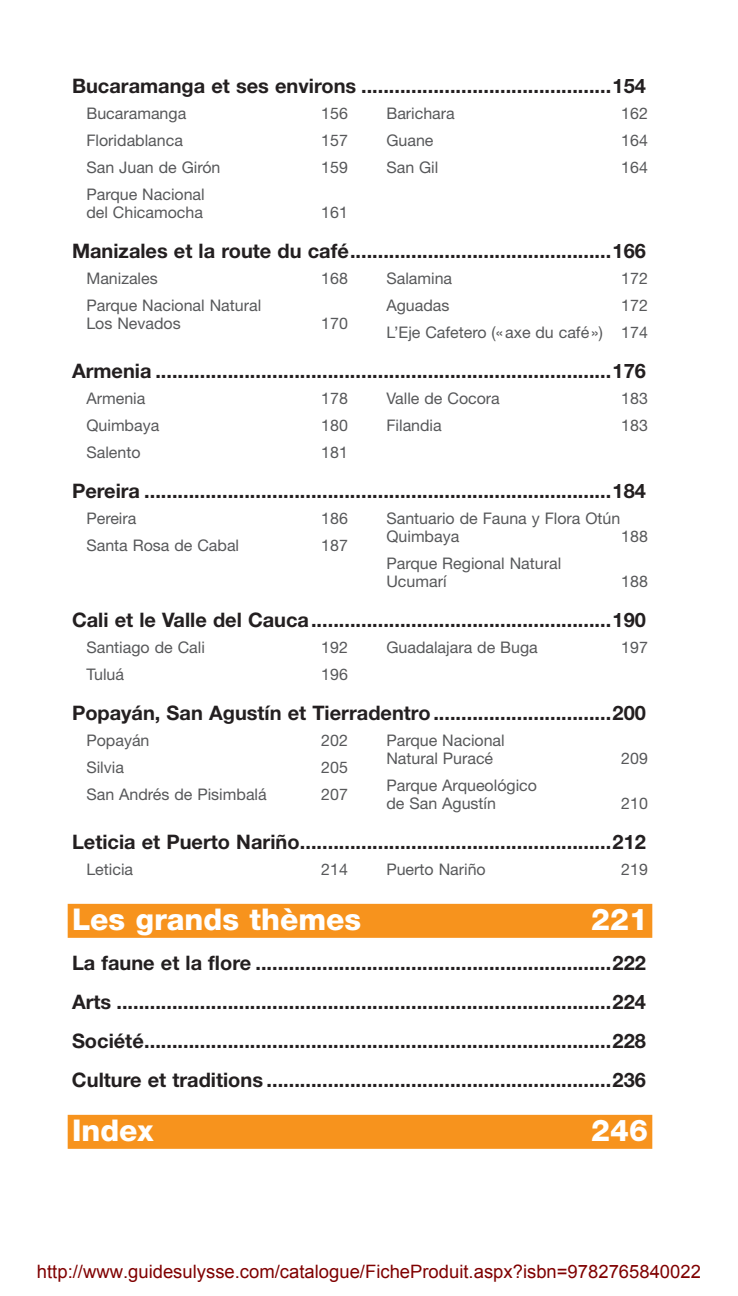
<style>
.page{position:relative;width:738px;height:1296px;background:#fff}
.page>*{position:absolute;margin:0;border:0;box-sizing:border-box;transform-origin:0 0}
.t1{font:800 30px "Helvetica Neue LT Std";color:#fff}
.t2{font:700 20px/39px "Helvetica Neue LT Std";color:#231f20;text-align:justify}
.t3{font:18.4px "Arial";color:#800000}
.t4{font:16px/18px "Helvetica Neue LT Std";color:#57585a}
</style>
<div class="page">
<div style="left:68px;top:904px;width:584px;height:34px;background:#f7931d"></div>
<div style="left:68px;top:1115px;width:584px;height:34px;background:#f7931d"></div>
<p class="t2" style="left:72px;top:66px;width:575px">Bucaramanga et ses environs .............................................154</p>
<p class="t4" style="left:86px;top:105px;width:101px">Bucaramanga</p>
<p class="t4" style="left:321px;top:105px;width:28px">156</p>
<p class="t4" style="left:86px;top:132px;width:98px">Floridablanca</p>
<p class="t4" style="left:321px;top:132px;width:28px">157</p>
<p class="t4" style="left:86px;top:159px;width:136px">San Juan de Girón</p>
<p class="t4" style="left:321px;top:159px;width:28px">159</p>
<p class="t4" style="left:86px;top:186px;width:120px">Parque Nacional del Chicamocha</p>
<p class="t4" style="left:386px;top:105px;width:70px">Barichara</p>
<p class="t4" style="left:621px;top:105px;width:28px">162</p>
<p class="t4" style="left:386px;top:132px;width:49px">Guane</p>
<p class="t4" style="left:621px;top:132px;width:28px">164</p>
<p class="t4" style="left:386px;top:159px;width:53px">San Gil</p>
<p class="t4" style="left:621px;top:159px;width:28px">164</p>
<p class="t4" style="left:321px;top:204px;width:28px">161</p>
<p class="t2" style="left:72px;top:231px;width:576px">Manizales et la route du café...............................................166</p>
<p class="t4" style="left:86px;top:270px;width:73px">Manizales</p>
<p class="t4" style="left:321px;top:270px;width:28px">168</p>
<p class="t4" style="left:86px;top:297px;width:176px">Parque Nacional Natural<br>Los Nevados</p>
<p class="t4" style="left:386px;top:270px;width:67px">Salamina</p>
<p class="t4" style="left:621px;top:270px;width:28px">172</p>
<p class="t4" style="left:386px;top:297px;width:65px">Aguadas</p>
<p class="t4" style="left:386px;top:292px;width:263px;line-height:27px;text-align:right">172<br>L’Eje Cafetero («axe du café») 174</p>
<p class="t2" style="left:72px;top:351px;width:575px">Armenia ..................................................................................176</p>
<p class="t4" style="left:86px;top:390px;width:60px">Armenia</p>
<p class="t4" style="left:321px;top:390px;width:28px">178</p>
<p class="t4" style="left:86px;top:417px;width:74px">Quimbaya</p>
<p class="t4" style="left:321px;top:417px;width:28px">180</p>
<p class="t4" style="left:86px;top:444px;width:56px">Salento</p>
<p class="t4" style="left:321px;top:444px;width:28px">181</p>
<p class="t4" style="left:321px;top:315px;width:28px">170</p>
<p class="t4" style="left:386px;top:390px;width:115px">Valle de Cocora</p>
<p class="t4" style="left:621px;top:390px;width:28px">183</p>
<p class="t4" style="left:386px;top:417px;width:57px">Filandia</p>
<p class="t4" style="left:621px;top:417px;width:28px">183</p>
<p class="t2" style="left:72px;top:471px;width:575px">Pereira ....................................................................................184</p>
<p class="t4" style="left:86px;top:510px;width:52px">Pereira</p>
<p class="t4" style="left:321px;top:510px;width:28px">186</p>
<p class="t4" style="left:86px;top:537px;width:154px">Santa Rosa de Cabal</p>
<p class="t4" style="left:321px;top:537px;width:28px">187</p>
<p class="t4" style="left:386px;top:510px;width:235px">Santuario de Fauna y Flora Otún<br>Quimbaya</p>
<p class="t4" style="left:621px;top:528px;width:28px">188</p>
<p class="t4" style="left:386px;top:555px;width:176px">Parque Regional Natural<br>Ucumarí</p>
<p class="t4" style="left:621px;top:573px;width:28px">188</p>
<p class="t2" style="left:72px;top:600px;width:576px">Cali et le Valle del Cauca......................................................190</p>
<p class="t4" style="left:86px;top:639px;width:120px">Santiago de Cali</p>
<p class="t4" style="left:321px;top:639px;width:28px">192</p>
<p class="t4" style="left:86px;top:666px;width:39px">Tuluá</p>
<p class="t4" style="left:321px;top:666px;width:28px">196</p>
<p class="t4" style="left:386px;top:639px;width:153px">Guadalajara de Buga</p>
<p class="t4" style="left:621px;top:639px;width:28px">197</p>
<p class="t2" style="left:72px;top:693px;width:575px">Popayán, San Agustín et Tierradentro................................200</p>
<p class="t4" style="left:86px;top:732px;width:65px">Popayán</p>
<p class="t4" style="left:321px;top:732px;width:28px">202</p>
<p class="t4" style="left:86px;top:759px;width:39px">Silvia</p>
<p class="t4" style="left:321px;top:759px;width:28px">205</p>
<p class="t4" style="left:86px;top:786px;width:182px">San Andrés de Pisimbalá</p>
<p class="t4" style="left:321px;top:786px;width:28px">207</p>
<p class="t4" style="left:386px;top:732px;width:120px">Parque Nacional<br>Natural Puracé</p>
<p class="t4" style="left:621px;top:750px;width:28px">209</p>
<p class="t4" style="left:386px;top:777px;width:152px">Parque Arqueológico de San Agustín</p>
<p class="t4" style="left:621px;top:795px;width:28px">210</p>
<p class="t2" style="left:72px;top:822px;width:575px">Leticia et Puerto Nariño........................................................212</p>
<p class="t4" style="left:86px;top:861px;width:48px">Leticia</p>
<p class="t4" style="left:321px;top:861px;width:28px">214</p>
<p class="t4" style="left:386px;top:861px;width:101px">Puerto Nariño</p>
<p class="t4" style="left:621px;top:861px;width:28px">219</p>
<h1 class="t1" style="left:72px;top:902px;width:291px">Les grands thèmes</h1>
<h1 class="t1" style="left:591px;top:902px;width:58px">221</h1>
<p class="t2" style="left:72px;top:943px;width:576px">La faune et la flore ................................................................222<br>Arts .........................................................................................224<br>Société....................................................................................228<br>Culture et traditions ..............................................................236</p>
<h1 class="t1" style="left:72px;top:1113px;width:83px">Index</h1>
<h1 class="t1" style="left:591px;top:1113px;width:58px">246</h1>
<p class="t3" style="left:37px;top:1259px;width:666px">http://www.guidesulysse.com/catalogue/FicheProduit.aspx?isbn=9782765840022</p>
</div>
